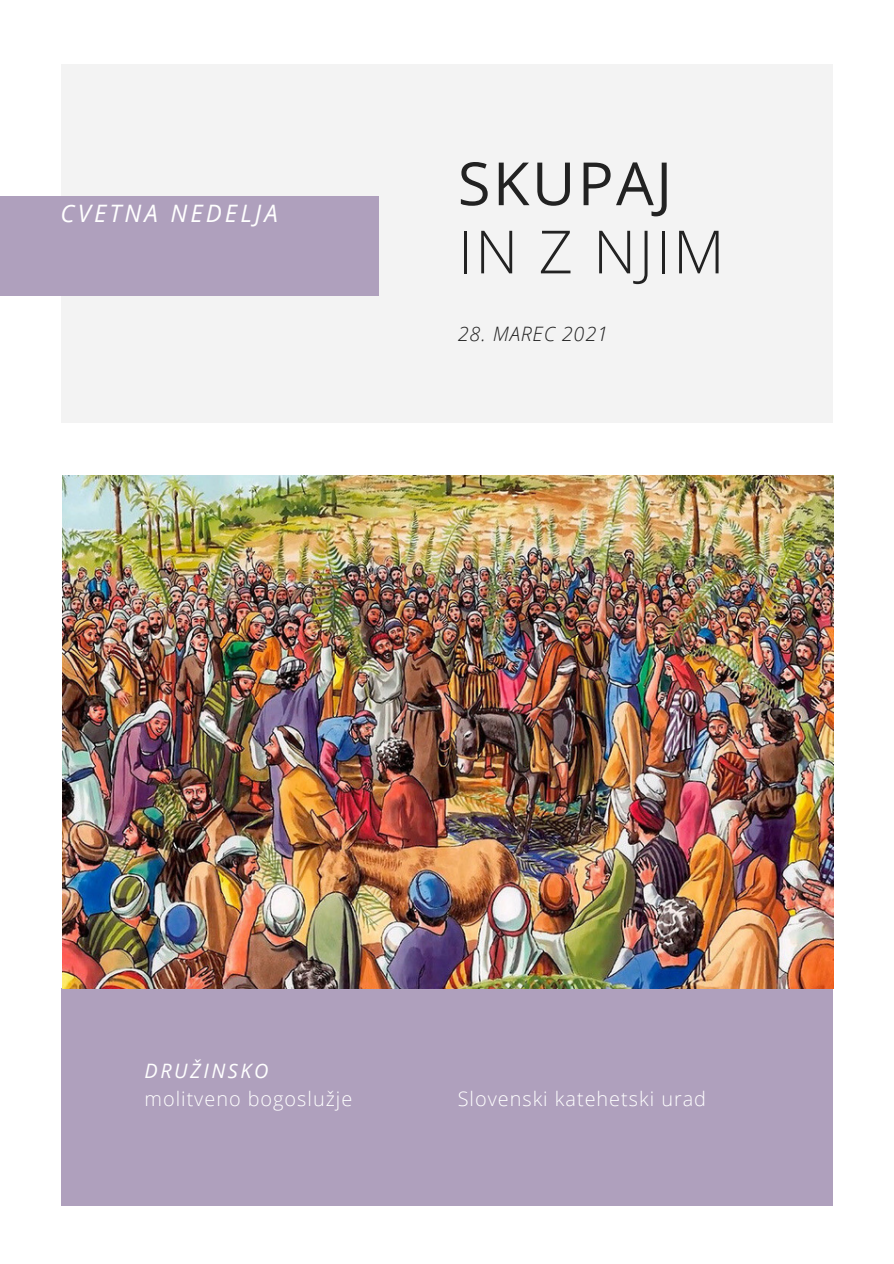
<style>
.page{position:relative;width:894px;height:1264px;background:#fff}
.page>*{position:absolute;margin:0;border:0;box-sizing:border-box;transform-origin:0 0}
.t1{font:300 59.55px "Open Sans";letter-spacing:.04em;color:#222}
.t2{font:59.55px "Open Sans";letter-spacing:.04em;color:#222}
.t3{font:italic 24px "Open Sans";letter-spacing:.13em;color:#fff}
.t4{font:300 19.8px "Open Sans";letter-spacing:.05em;color:#fff}
.t5{font:italic 300 19.8px "Open Sans";letter-spacing:.04em;color:#222}
.t6{font:italic 19.8px "Open Sans";letter-spacing:.13em;color:#fff}
</style>
<div class="page">
<div style="left:61px;top:988px;width:771px;height:217px;background:#afa0bd"></div>
<div style="left:61px;top:64px;width:771px;height:358px;background:#f3f3f3"></div>
<div style="left:0;top:197px;width:379px;height:99px;background:#afa0bd"></div>
<img style="left:62px;top:475px;width:771px;height:513px">
<p class="t3" style="left:61px;top:196px;width:219px">CVETNA NEDELJA</p>
<p class="t2" style="left:457px;top:141px;width:216px">SKUPAJ</p>
<p class="t1" style="left:457px;top:210px;width:268px">IN Z NJIM</p>
<p class="t5" style="left:457px;top:320px;width:152px">28. MAREC 2021</p>
<p class="t6" style="left:144px;top:1056px;width:125px">DRUŽINSKO</p>
<p class="t4" style="left:144px;top:1085px;width:209px">molitveno bogoslužje</p>
<p class="t4" style="left:457px;top:1085px;width:250px">Slovenski katehetski urad</p>
</div>
